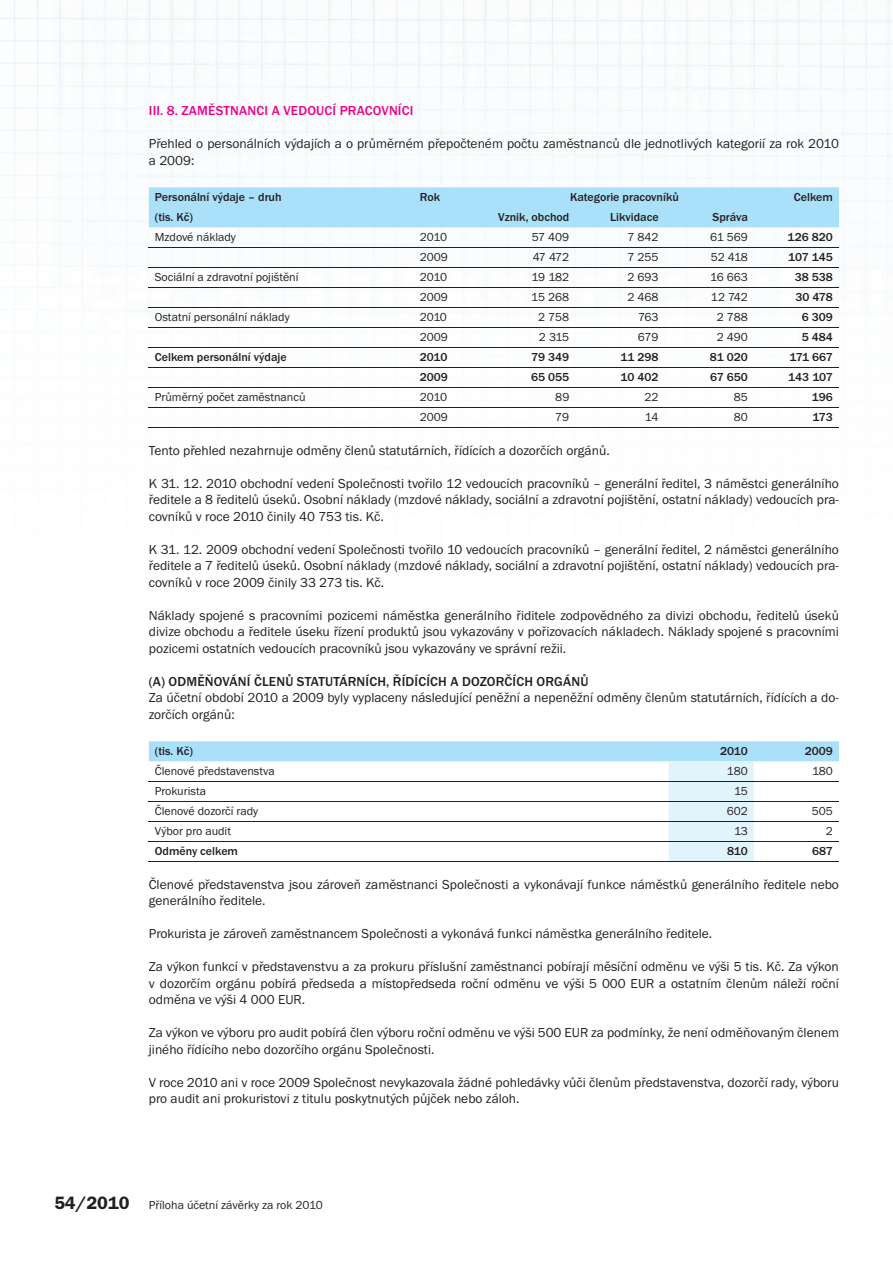
<style>
.page{position:relative;width:893px;height:1263px;background:#fff}
.page>*{position:absolute;margin:0;border:0;box-sizing:border-box;transform-origin:0 0}
.t1{font:13.5px/16.5px "Franklin Got Itc TOT Boo";color:#231f20}
.t2{font:500 13.5px "Franklin Got Itc TOT";letter-spacing:.015em;color:#231f20}
.t3{font:500 13.5px "Franklin Got Itc TOT";letter-spacing:.015em;color:#ed028c}
.t4{font:12px "Franklin Got Itc TOT Boo";color:#231f20}
.t5{font:500 12px "Franklin Got Itc TOT";color:#231f20}
.s1{font-family:"Franklin Gothic CE";font-weight:600;font-size:18px}
</style>
<div class="page">
<img style="left:0;top:0;width:893px;height:862px">
<div style="left:149px;top:187px;width:690px;height:40px;background:#aae0f9"></div>
<hr style="left:149px;top:247px;width:690px;height:1px;background:#231f20">
<hr style="left:149px;top:267px;width:690px;height:1px;background:#231f20">
<hr style="left:149px;top:287px;width:690px;height:1px;background:#231f20">
<hr style="left:149px;top:307px;width:690px;height:1px;background:#231f20">
<hr style="left:149px;top:327px;width:690px;height:1px;background:#231f20">
<hr style="left:149px;top:347px;width:690px;height:1px;background:#231f20">
<hr style="left:149px;top:367px;width:690px;height:1px;background:#231f20">
<hr style="left:149px;top:387px;width:690px;height:1px;background:#231f20">
<hr style="left:149px;top:407px;width:690px;height:1px;background:#231f20">
<hr style="left:149px;top:427px;width:690px;height:1px;background:#231f20">
<svg style="left:149px;top:741px;width:690px;height:120px"></svg>
<hr style="left:149px;top:781px;width:690px;height:1px;background:#231f20">
<hr style="left:149px;top:801px;width:690px;height:1px;background:#231f20">
<hr style="left:149px;top:821px;width:690px;height:1px;background:#231f20">
<hr style="left:149px;top:841px;width:690px;height:1px;background:#231f20">
<hr style="left:149px;top:861px;width:520px;height:1px;background:#231f20">
<hr style="left:669px;top:861px;width:170px;height:1px;background:#231f20">
<p class="t3" style="left:149px;top:106px;width:266px">III. 8. ZAMĚSTNANCI A VEDOUCÍ PRACOVNÍCI</p>
<p class="t1" style="left:149px;top:137px;width:692px">Přehled o personálních výdajích a o průměrném přepočteném počtu zaměstnanců dle jednotlivých kategorií za rok 2010 a 2009:</p>
<p class="t5" style="left:155px;top:193px;width:128px">Personální výdaje – druh</p>
<p class="t5" style="left:420px;top:193px;width:22px">Rok</p>
<p class="t5" style="left:570px;top:193px;width:110px">Kategorie pracovníků</p>
<p class="t5" style="left:794px;top:193px;width:41px">Celkem</p>
<p class="t5" style="left:155px;top:213px;width:40px">(tis. Kč)</p>
<p class="t5" style="left:498px;top:213px;width:73px">Vznik, obchod</p>
<p class="t5" style="left:610px;top:213px;width:50px">Likvidace</p>
<p class="t5" style="left:712px;top:213px;width:37px">Správa</p>
<p class="t4" style="left:155px;top:233px;width:83px">Mzdové náklady</p>
<p class="t4" style="left:420px;top:233px;width:29px">2010</p>
<p class="t4" style="left:532px;top:233px;width:39px">57 409</p>
<p class="t4" style="left:627px;top:233px;width:33px">7 842</p>
<p class="t4" style="left:710px;top:233px;width:39px">61 569</p>
<p class="t5" style="left:788px;top:233px;width:47px">126 820</p>
<p class="t4" style="left:420px;top:253px;width:30px">2009</p>
<p class="t4" style="left:533px;top:253px;width:38px">47 472</p>
<p class="t4" style="left:627px;top:253px;width:33px">7 255</p>
<p class="t4" style="left:711px;top:253px;width:39px">52 418</p>
<p class="t5" style="left:788px;top:253px;width:46px">107 145</p>
<p class="t4" style="left:155px;top:273px;width:145px">Sociální a zdravotní pojištění</p>
<p class="t4" style="left:420px;top:273px;width:29px">2010</p>
<p class="t4" style="left:531px;top:273px;width:39px">19 182</p>
<p class="t4" style="left:627px;top:273px;width:33px">2 693</p>
<p class="t4" style="left:710px;top:273px;width:39px">16 663</p>
<p class="t5" style="left:795px;top:273px;width:40px">38 538</p>
<p class="t4" style="left:420px;top:293px;width:30px">2009</p>
<p class="t4" style="left:531px;top:293px;width:40px">15 268</p>
<p class="t4" style="left:627px;top:293px;width:33px">2 468</p>
<p class="t4" style="left:711px;top:293px;width:38px">12 742</p>
<p class="t5" style="left:795px;top:293px;width:39px">30 478</p>
<p class="t4" style="left:155px;top:313px;width:136px">Ostatní personální náklady</p>
<p class="t4" style="left:420px;top:313px;width:29px">2010</p>
<p class="t4" style="left:538px;top:313px;width:33px">2 758</p>
<p class="t4" style="left:638px;top:313px;width:22px">763</p>
<p class="t4" style="left:717px;top:313px;width:33px">2 788</p>
<p class="t5" style="left:802px;top:313px;width:33px">6 309</p>
<p class="t4" style="left:420px;top:333px;width:30px">2009</p>
<p class="t4" style="left:539px;top:333px;width:32px">2 315</p>
<p class="t4" style="left:638px;top:333px;width:22px">679</p>
<p class="t4" style="left:717px;top:333px;width:33px">2 490</p>
<p class="t5" style="left:802px;top:333px;width:33px">5 484</p>
<p class="t5" style="left:155px;top:353px;width:133px">Celkem personální výdaje</p>
<p class="t5" style="left:420px;top:353px;width:29px">2010</p>
<p class="t5" style="left:531px;top:353px;width:40px">79 349</p>
<p class="t5" style="left:620px;top:353px;width:40px">11 298</p>
<p class="t5" style="left:710px;top:353px;width:39px">81 020</p>
<p class="t5" style="left:789px;top:353px;width:45px">171 667</p>
<p class="t5" style="left:420px;top:373px;width:30px">2009</p>
<p class="t5" style="left:531px;top:373px;width:40px">65 055</p>
<p class="t5" style="left:620px;top:373px;width:40px">10 402</p>
<p class="t5" style="left:710px;top:373px;width:39px">67 650</p>
<p class="t5" style="left:788px;top:373px;width:46px">143 107</p>
<p class="t4" style="left:155px;top:393px;width:152px">Průměrný počet zaměstnanců</p>
<p class="t4" style="left:420px;top:393px;width:29px">2010</p>
<p class="t4" style="left:555px;top:393px;width:16px">89</p>
<p class="t4" style="left:645px;top:393px;width:16px">22</p>
<p class="t4" style="left:734px;top:393px;width:16px">85</p>
<p class="t5" style="left:812px;top:393px;width:23px">196</p>
<p class="t4" style="left:420px;top:413px;width:30px">2009</p>
<p class="t4" style="left:555px;top:413px;width:16px">79</p>
<p class="t4" style="left:645px;top:413px;width:15px">14</p>
<p class="t4" style="left:734px;top:413px;width:16px">80</p>
<p class="t5" style="left:813px;top:413px;width:22px">173</p>
<p class="t1" style="left:149px;top:443px;width:462px">Tento přehled nezahrnuje odměny členů statutárních, řídících a dozorčích orgánů.</p>
<p class="t1" style="left:149px;top:476px;width:692px;text-align:justify">K 31. 12. 2010 obchodní vedení Společnosti tvořilo 12 vedoucích pracovníků – generální ředitel, 3 náměstci generálního ředitele a 8 ředitelů úseků. Osobní náklady (mzdové náklady, sociální a zdravotní pojištění, ostatní náklady) vedoucích pra&shy;covníků v roce 2010 činily 40 753 tis. Kč.</p>
<p class="t1" style="left:149px;top:542px;width:692px;text-align:justify">K 31. 12. 2009 obchodní vedení Společnosti tvořilo 10 vedoucích pracovníků – generální ředitel, 2 náměstci generálního ředitele a 7 ředitelů úseků. Osobní náklady (mzdové náklady, sociální a zdravotní pojištění, ostatní náklady) vedoucích pra&shy;covníků v roce 2009 činily 33 273 tis. Kč.</p>
<p class="t1" style="left:149px;top:608px;width:692px;text-align:justify">Náklady spojené s pracovními pozicemi náměstka generálního řiditele zodpovědného za divizi obchodu, ředitelů úseků divize obchodu a ředitele úseku řízení produktů jsou vykazovány v pořizovacích nákladech. Náklady spojené s pracovními pozicemi ostatních vedoucích pracovníků jsou vykazovány ve správní režii.</p>
<p class="t2" style="left:149px;top:676px;width:441px">(A) ODMĚŇOVÁNÍ ČLENŮ STATUTÁRNÍCH, ŘÍDÍCÍCH A DOZORČÍCH ORGÁNŮ</p>
<p class="t1" style="left:149px;top:690px;width:692px">Za účetní období 2010 a 2009 byly vyplaceny následující peněžní a nepeněžní odměny členům statutárních, řídících a do&shy;zorčích orgánů:</p>
<p class="t5" style="left:155px;top:747px;width:40px">(tis. Kč)</p>
<p class="t5" style="left:720px;top:747px;width:29px">2010</p>
<p class="t5" style="left:805px;top:747px;width:30px">2009</p>
<p class="t4" style="left:155px;top:767px;width:121px">Členové představenstva</p>
<p class="t4" style="left:727px;top:767px;width:22px">180</p>
<p class="t4" style="left:812px;top:767px;width:22px">180</p>
<p class="t4" style="left:155px;top:787px;width:53px">Prokurista</p>
<p class="t4" style="left:734px;top:787px;width:15px">15</p>
<p class="t4" style="left:155px;top:807px;width:105px">Členové dozorčí rady</p>
<p class="t4" style="left:727px;top:807px;width:23px">602</p>
<p class="t4" style="left:812px;top:807px;width:23px">505</p>
<p class="t4" style="left:155px;top:827px;width:78px">Výbor pro audit</p>
<p class="t4" style="left:734px;top:827px;width:15px">13</p>
<p class="t4" style="left:826px;top:827px;width:9px">2</p>
<p class="t5" style="left:155px;top:847px;width:85px">Odměny celkem</p>
<p class="t5" style="left:727px;top:847px;width:22px">810</p>
<p class="t5" style="left:812px;top:847px;width:22px">687</p>
<p class="t1" style="left:149px;top:877px;width:692px">Členové představenstva jsou zároveň zaměstnanci Společnosti a vykonávají funkce náměstků generálního ředitele nebo generálního ředitele.</p>
<p class="t1" style="left:149px;top:926px;width:565px">Prokurista je zároveň zaměstnancem Společnosti a vykonává funkci náměstka generálního ředitele.</p>
<p class="t1" style="left:149px;top:959px;width:692px;text-align:justify">Za výkon funkcí v představenstvu a za prokuru příslušní zaměstnanci pobírají měsíční odměnu ve výši 5 tis. Kč. Za výkon v dozorčím orgánu pobírá předseda a místopředseda roční odměnu ve výši 5 000 EUR a ostatním členům náleží roční odměna ve výši 4 000 EUR.</p>
<p class="t1" style="left:149px;top:1025px;width:692px">Za výkon ve výboru pro audit pobírá člen výboru roční odměnu ve výši 500 EUR za podmínky, že není odměňovaným členem jiného řídícího nebo dozorčího orgánu Společnosti.</p>
<p class="t1" style="left:149px;top:1075px;width:692px">V roce 2010 ani v roce 2009 Společnost nevykazovala žádné pohledávky vůči členům představenstva, dozorčí rady, výboru pro audit ani prokuristovi z titulu poskytnutých půjček nebo záloh.</p>
<p class="t4" style="left:54px;top:1201px;width:270px"><span class="s1">54/2010</span> Příloha účetní závěrky za rok 2010</p>
</div>
